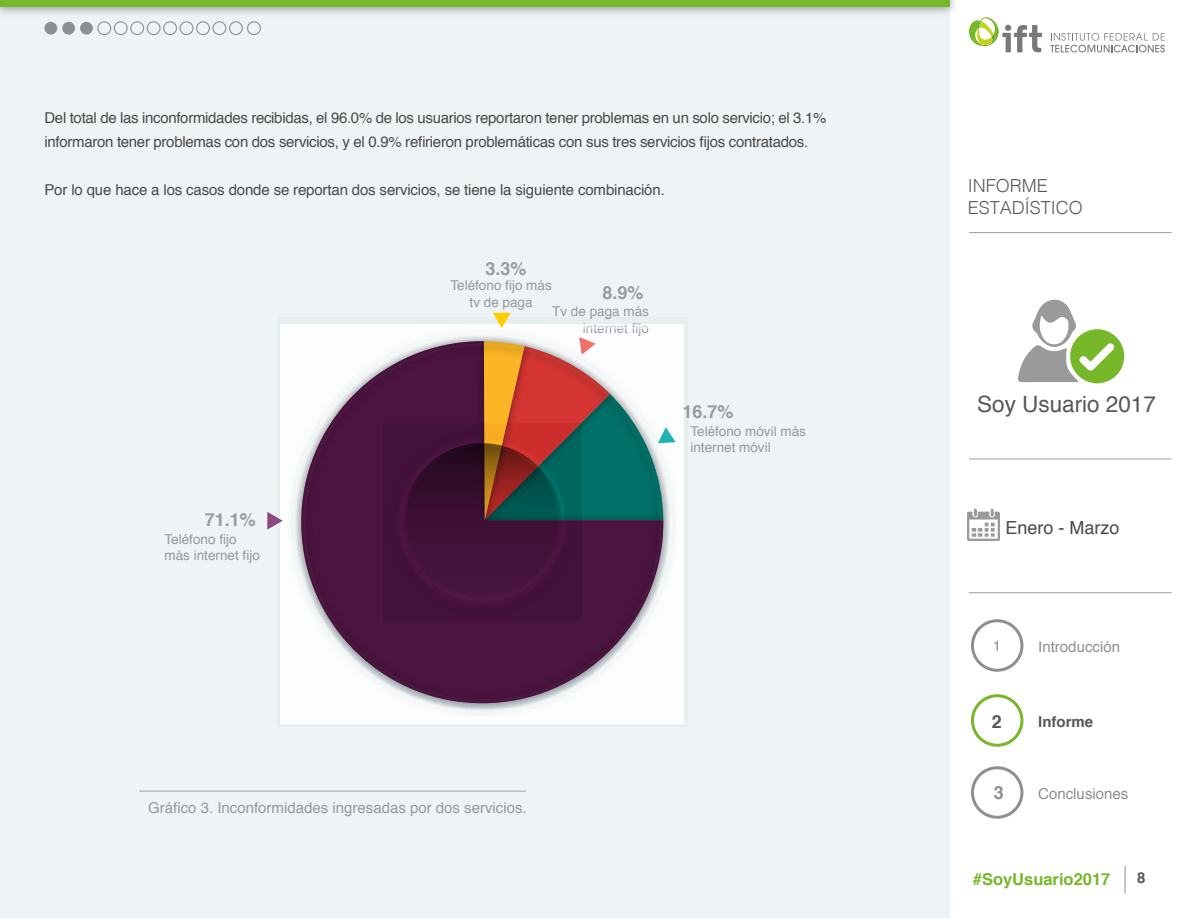
<style>
.page{position:relative;width:1188px;height:918px;background:#fff}
.page>*{position:absolute;margin:0;border:0;box-sizing:border-box;transform-origin:0 0}
.t1{font:22.5px "Helvetica";color:#575756}
.t2{font:300 18px/21.6px "Helvetica";color:#5a5a59}
.t3{font:700 18px "Helvetica";color:#979c9f}
.t4{font:18px "Helvetica";color:#4a4a49}
.t5{font:700 18px "Helvetica";color:#585856}
.t6{font:700 18px "Helvetica";color:#8c8e8f}
.t7{font:700 16.5px "Helvetica";color:#76b82a}
.t8{font:15px/24px "Helvetica";letter-spacing:-.02em;color:#4a4a49}
.t9{font:15px "Helvetica";color:#969a9d}
.t10{font:15px "Helvetica";color:#8c8e8f}
.t11{font:700 15px "Helvetica";color:#585856}
.t12{font:13.5px/16.2px "Helvetica";color:#969a9d}
</style>
<div class="page">
<div style="left:0;top:0;width:950px;height:918px;background:#eef3f5"></div>
<div style="left:0;top:0;width:950px;height:7px;background:#76b82a"></div>
<div style="left:971px;top:619px;width:52px;height:53px;border:3px solid #8d9091;border-radius:50%"></div>
<div style="left:971px;top:694px;width:52px;height:53px;border:3px solid #76b82a;border-radius:50%"></div>
<div style="left:971px;top:766px;width:52px;height:53px;border:3px solid #8d9091;border-radius:50%"></div>
<svg style="left:1125px;top:866px;width:1px;height:27px"></svg>
<svg style="left:1050px;top:33px;width:115px;height:19px"></svg>
<svg style="left:969px;top:17px;width:73px;height:35px"></svg>
<hr style="left:969px;top:232px;width:203px;height:1px;background:#9d9d9c">
<hr style="left:969px;top:592px;width:203px;height:1px;background:#9d9d9c">
<hr style="left:969px;top:459px;width:203px;height:1px;background:#9d9d9c">
<img style="left:968px;top:509px;width:32px;height:32px">
<div style="left:1070px;top:329px;width:54px;height:54px;background:#76b82a;border-radius:50%"></div>
<svg style="left:1018px;top:300px;width:99px;height:82px"></svg>
<div style="left:44px;top:22px;width:13px;height:13px;background:#8d9090;border-radius:50%"></div>
<div style="left:97px;top:21px;width:14px;height:14px;border:1px solid #8d9090;border-radius:50%"></div>
<div style="left:114px;top:21px;width:14px;height:14px;border:1px solid #8d9090;border-radius:50%"></div>
<div style="left:130px;top:21px;width:14px;height:14px;border:1px solid #8d9090;border-radius:50%"></div>
<div style="left:147px;top:21px;width:14px;height:14px;border:1px solid #8d9090;border-radius:50%"></div>
<div style="left:163px;top:21px;width:14px;height:14px;border:1px solid #8d9090;border-radius:50%"></div>
<div style="left:180px;top:21px;width:13px;height:14px;border:1px solid #8d9090;border-radius:50%"></div>
<div style="left:196px;top:21px;width:14px;height:14px;border:1px solid #8d9090;border-radius:50%"></div>
<div style="left:212px;top:21px;width:14px;height:14px;border:1px solid #8d9090;border-radius:50%"></div>
<div style="left:229px;top:21px;width:14px;height:14px;border:1px solid #8d9090;border-radius:50%"></div>
<div style="left:62px;top:22px;width:13px;height:13px;background:#8d9090;border-radius:50%"></div>
<div style="left:80px;top:22px;width:13px;height:13px;background:#8d9090;border-radius:50%"></div>
<hr style="left:139px;top:791px;width:387px;height:1px;background:#9c9e9e">
<img style="left:280px;top:312px;width:404px;height:412px">
<img style="left:345px;top:385px;width:275px;height:275px">
<svg style="left:484px;top:337px;width:192px;height:183px"></svg>
<svg style="left:267px;top:512px;width:16px;height:18px"></svg>
<svg style="left:493px;top:313px;width:18px;height:15px"></svg>
<div style="left:247px;top:21px;width:14px;height:14px;border:1px solid #8d9090;border-radius:50%"></div>
<p class="t8" style="left:44px;top:106px;width:784px">Del total de las inconformidades recibidas, el 96.0% de los usuarios reportaron tener problemas en un solo servicio; el 3.1% informaron tener problemas con dos servicios, y el 0.9% refirieron problemáticas con sus tres servicios fijos contratados.</p>
<p class="t8" style="left:44px;top:178px;width:622px">Por lo que hace a los casos donde se reportan dos servicios, se tiene la siguiente combinación.</p>
<p class="t3" style="left:486px;top:254px;width:43px">3.3%</p>
<p class="t3" style="left:205px;top:505px;width:53px">71.1%</p>
<p class="t12" style="left:165px;top:532px;width:97px">Teléfono fijo más internet fijo</p>
<p class="t12" style="left:450px;top:278px;width:103px;text-align:center">Teléfono fijo más tv de paga</p>
<p class="t3" style="left:603px;top:278px;width:43px">8.9%</p>
<p class="t12" style="left:552px;top:304px;width:98px;text-align:right">Tv de paga más internet fijo</p>
<p class="t3" style="left:683px;top:397px;width:53px">16.7%</p>
<p class="t12" style="left:690px;top:424px;width:117px">Teléfono móvil más internet móvil</p>
<p class="t9" style="left:148px;top:796px;width:380px">Gráfico 3. Inconformidades ingresadas por dos servicios.</p>
<p class="t2" style="left:968px;top:174px;width:117px">INFORME<br>ESTADÍSTICO</p>
<h1 class="t1" style="left:977px;top:386px;width:180px">Soy Usuario 2017</h1>
<p class="t4" style="left:1005px;top:513px;width:116px">Enero - Marzo</p>
<p class="t10" style="left:993px;top:634px;width:10px">1</p>
<p class="t10" style="left:1038px;top:636px;width:83px">Introducción</p>
<p class="t5" style="left:992px;top:707px;width:12px">2</p>
<p class="t6" style="left:994px;top:779px;width:12px">3</p>
<p class="t11" style="left:1038px;top:710px;width:57px">Informe</p>
<p class="t10" style="left:1038px;top:782px;width:92px">Conclusiones</p>
<p class="t7" style="left:973px;top:866px;width:139px">#SoyUsuario2017</p>
<p class="t11" style="left:1137px;top:866px;width:10px">8</p>
</div>
